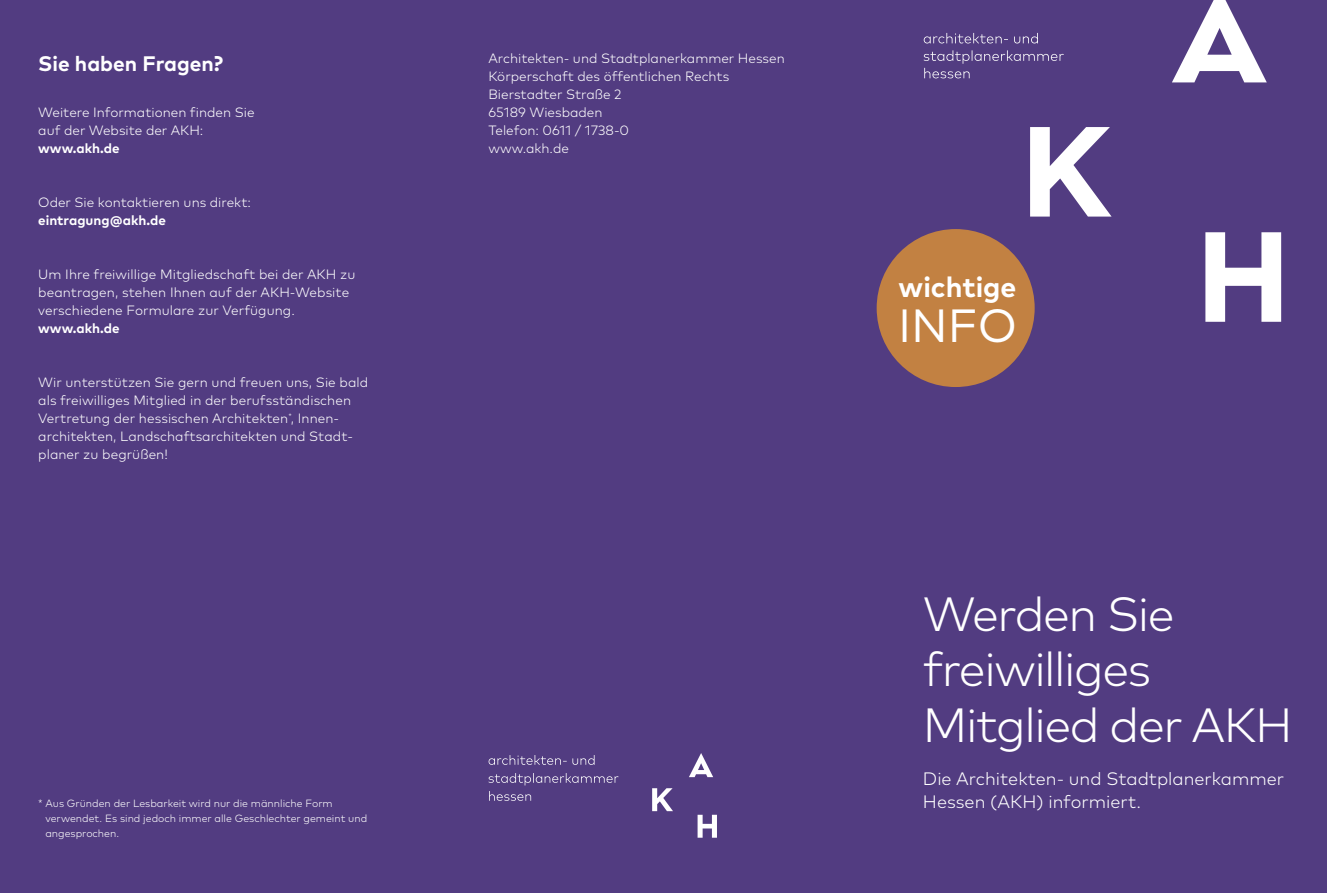
<style>
.page{position:relative;width:1327px;height:893px;background:#523c81}
.page>*{position:absolute;margin:0;border:0;box-sizing:border-box;transform-origin:0 0}
.t1{font:300 48px/55.5px "Mark Pro";letter-spacing:-.03em;color:#fff}
.t2{font:46.5px "Mark Pro";color:#fff}
.t3{font:700 28.5px "Mark Pro";color:#fff}
.t4{font:700 21px "Mark Pro";color:#fff}
.t5{font:300 18px/22.5px "Mark Pro";color:#fff}
.t6{font:300 13.5px/18px "Mark Pro";letter-spacing:.005em;color:#fff}
.t7{font:700 13.5px "Mark Pro";color:#fff}
.t8{font:300 10.5px/15px "Mark Pro";color:#fff}
</style>
<div class="page">
<div style="left:876px;top:229px;width:158px;height:158px;background:#c28142;border-radius:50%"></div>
<svg style="left:923px;top:50px;width:140px;height:28px"></svg>
<svg style="left:923px;top:33px;width:115px;height:10px"></svg>
<svg style="left:689px;top:753px;width:24px;height:24px"></svg>
<svg style="left:652px;top:788px;width:21px;height:23px"></svg>
<svg style="left:697px;top:815px;width:20px;height:23px"></svg>
<svg style="left:489px;top:791px;width:42px;height:10px"></svg>
<svg style="left:488px;top:773px;width:130px;height:12px"></svg>
<svg style="left:488px;top:755px;width:106px;height:10px"></svg>
<svg style="left:1172px;top:0;width:94px;height:82px"></svg>
<svg style="left:1030px;top:127px;width:81px;height:90px"></svg>
<svg style="left:1205px;top:232px;width:76px;height:90px"></svg>
<h3 class="t4" style="left:38px;top:47px;width:186px">Sie haben Fragen?</h3>
<p class="t6" style="left:38px;top:102px;width:218px">Weitere Informationen finden Sie auf der Website der AKH:</p>
<p class="t7" style="left:38px;top:138px;width:83px">www.akh.de</p>
<p class="t6" style="left:38px;top:192px;width:214px">Oder Sie kontaktieren uns direkt:</p>
<p class="t7" style="left:38px;top:210px;width:129px">eintragung@akh.de</p>
<p class="t6" style="left:38px;top:264px;width:319px">Um Ihre freiwillige Mitgliedschaft bei der AKH zu beantragen, stehen Ihnen auf der AKH-Website verschiedene Formulare zur Verfügung.</p>
<p class="t7" style="left:38px;top:318px;width:83px">www.akh.de</p>
<p class="t6" style="left:38px;top:372px;width:331px">Wir unterstützen Sie gern und freuen uns, Sie bald als freiwilliges Mitglied in der berufsständischen Vertretung der hessischen Architekten<sup>*</sup>, Innen&shy;architekten, Landschaftsarchitekten und Stadt&shy;planer zu begrüßen!</p>
<p class="t8" style="left:45px;top:795px;width:323px;text-indent:-7px">* Aus Gründen der Lesbarkeit wird nur die männliche Form verwendet. Es sind jedoch immer alle Geschlechter gemeint und angesprochen.</p>
<p class="t6" style="left:488px;top:48px;width:298px">Architekten- und Stadtplanerkammer Hessen<br>Körperschaft des öffentlichen Rechts<br>Bierstadter Straße 2<br>65189 Wiesbaden<br>Telefon: 0611 / 1738-0<br>www.akh.de</p>
<h3 class="t3" style="left:898px;top:265px;width:119px">wichtige</h3>
<h2 class="t2" style="left:898px;top:290px;width:120px">INFO</h2>
<h1 class="t1" style="left:923px;top:582px;width:371px">Werden Sie freiwilliges<br>Mitglied der AKH</h1>
<h3 class="t5" style="left:923px;top:766px;width:363px">Die Architekten- und Stadtplanerkammer<br>Hessen (AKH) informiert.</h3>
</div>
